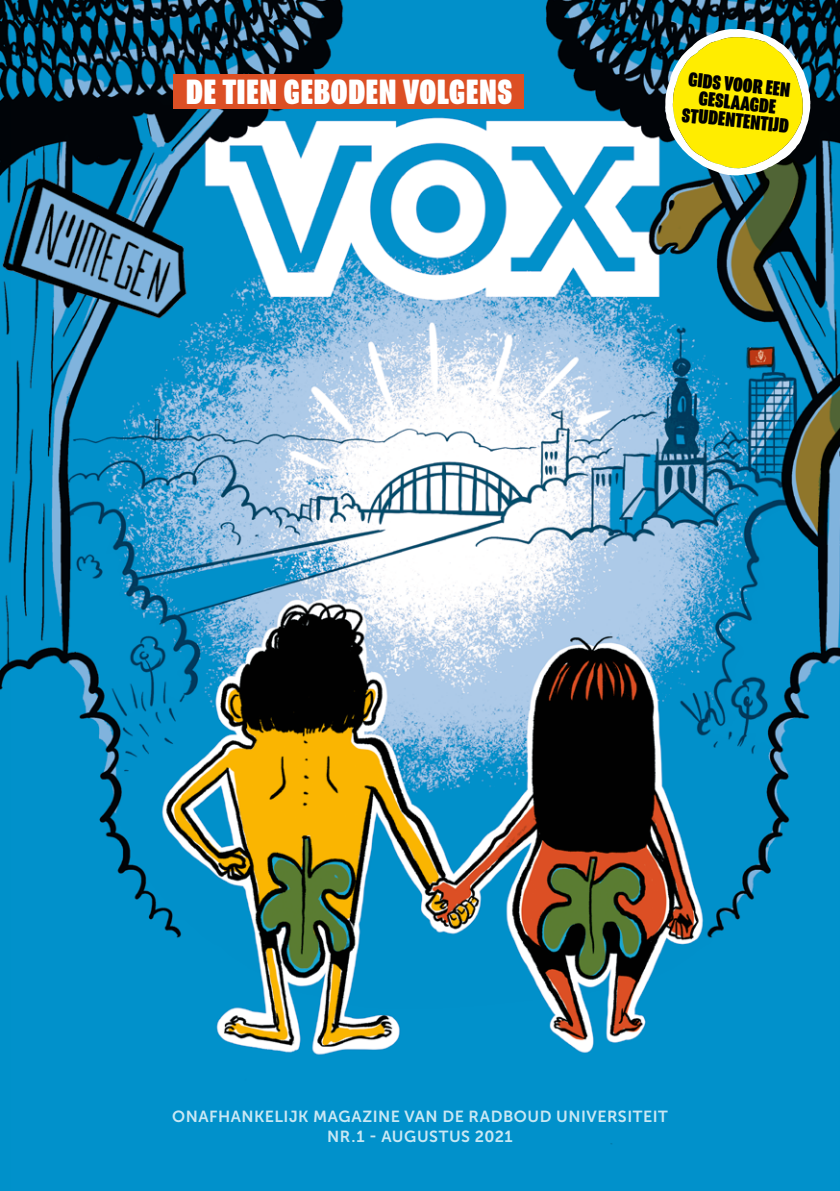
<style>
.page{position:relative;width:840px;height:1191px;background:#fff}
.page>*{position:absolute;margin:0;border:0;box-sizing:border-box;transform-origin:0 0}
.t1{font:900 38px "Program Nar OT";letter-spacing:.025em;color:#fff}
.t2{font:900 22px/18px "Program Nar OT";color:#000;text-align:center}
.t3{font:16px/20px "Museo Sans 700";letter-spacing:.03em;color:#fff;text-align:center}
</style>
<div class="page">
<img style="left:0;top:0;width:839px;height:1191px">
<div style="left:172px;top:75px;width:351px;height:34px;background:#dc4f24"></div>
<svg style="left:664px;top:29px;width:145px;height:146px;background:#c8ca3a"></svg>
<h1 class="t1" style="left:186px;top:70px;width:327px">DE TIEN GEBODEN VOLGENS</h1>
<h2 class="t2" style="left:686px;top:69px;width:109px;rotate:6deg">GIDS VOOR EEN<br>GESLAAGDE<br>STUDENTENTIJD</h2>
<p class="t3" style="left:172px;top:1106px;width:497px">ONAFHANKELIJK MAGAZINE VAN DE RADBOUD UNIVERSITEIT<br>NR.1 - AUGUSTUS 2021</p>
</div>
